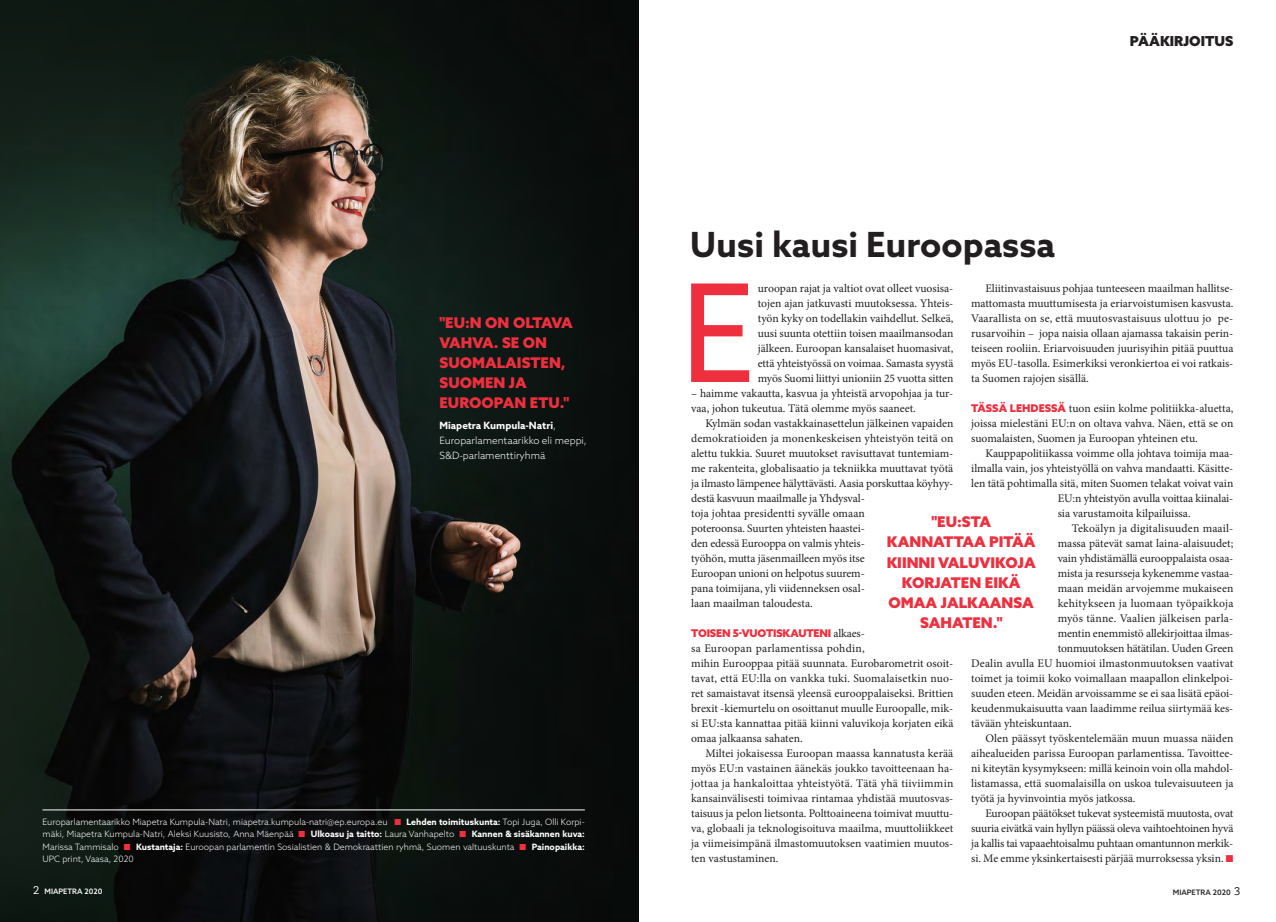
<style>
.page{position:relative;width:1276px;height:922px;background:#fff}
.page>*{position:absolute;margin:0;border:0;box-sizing:border-box;transform-origin:0 0}
.antiikva___anfangi{font:135.88px "Azo Sans";color:#ee2f3e}
.antiikva__sis{font:700 34.62px "Azo Sans";color:#231f20}
.antiikva__sis-2{font:900 14.75px/20.1px "Azo Sans";color:#ee2f3e}
.antiikva__sis-3{font:900 13.75px "Azo Sans";color:#231f20}
.antiikva__sis-4{font:11.62px/15px "Minion Pro";color:#231f20;text-align:justify}
.antiikva___anfangi-2{font:11.62px/15px "Minion Pro";letter-spacing:-.005em;color:#231f20;text-align:justify}
.antiikva__sis-5{font:11.62px "Minion Pro";letter-spacing:.02em;color:#231f20}
.antiikva__sis-6{font:900 10.62px "Azo Sans";letter-spacing:-.015em;color:#ee2f3e}
.antiikva__sis-7{font:300 10px/15px "Azo Sans";color:#fff}
.antiikva__sis-8{font:700 10px "Azo Sans";color:#fff}
.Otsikko__Minion{font:300 8.75px/12.5px "Azo Sans";color:#fff;text-align:justify}
.Otsikko{font:500 7.5px "Azo Sans";color:#231f20}
.Otsikko-2{font:500 7.5px "Azo Sans";color:#fff}
.s1{font-weight:300}
.s2{color:#ee2f3e}
.s3{font-weight:700}
.s4{font-family:"Caecilia LT Std";font-weight:400;font-size:11.25px}
.s5{font-family:"Minion Pro";font-weight:400;font-size:11.62px;color:#231f20}
.s6{font-family:"Azo Sans";font-weight:900;font-size:10.62px;color:#ee2f3e}
</style>
<div class="page">
<img style="left:0;top:0;width:638px;height:921px">
<hr style="left:43px;top:809px;width:542px;height:1px;background:#fff">
<p class="antiikva__sis-2" style="left:439px;top:312px;width:135px">"EU:N ON OLTAVA<br>VAHVA. SE ON<br>SUOMALAISTEN,<br>SUOMEN JA<br>EUROOPAN ETU."</p>
<p class="antiikva__sis-8" style="left:439px;top:418px;width:118px">Miapetra Kumpula-Natri<span class="s1">,</span></p>
<p class="antiikva__sis-7" style="left:439px;top:432px;width:149px">Europarlamentaarikko eli meppi,<br>S&amp;D-parlamenttiryhmä</p>
<p class="Otsikko__Minion" style="left:43px;top:815px;width:544px">Europarlamentaarikko Miapetra Kumpula-Natri, miapetra.kumpula-natri@ep.europa.eu <span class="s2">■</span> <span class="s3">Lehden toimituskunta:</span> Topi Juga, Olli Korpi&shy;mäki, Miapetra Kumpula-Natri, Aleksi Kuusisto, Anna Mäenpää <span class="s2">■</span> <span class="s3">Ulkoasu ja taitto:</span> Laura Vanhapelto <span class="s2">■</span> <span class="s3">Kannen &amp; sisäkannen kuva:<br></span>Marissa Tammisalo <span class="s2">■</span> <span class="s3">Kustantaja:</span> Euroopan parlamentin Sosialistien &amp; Demokraattien ryhmä, Suomen valtuuskunta <span class="s2">■</span> <span class="s3">Painopaikka:<br></span>UPC print, Vaasa, 2020</p>
<p class="Otsikko-2" style="left:33px;top:885px;width:71px"><span class="s4">2</span> MIAPETRA 2020</p>
<p class="antiikva__sis" style="left:690px;top:222px;width:366px">Uusi kausi Euroopassa</p>
<p class="antiikva__sis-3" style="left:1129px;top:32px;width:105px">PÄÄKIRJOITUS</p>
<p class="antiikva___anfangi" style="left:680px;top:244px;width:76px">E</p>
<p class="antiikva___anfangi-2" style="left:758px;top:281px;width:197px">uroopan rajat ja valtiot ovat olleet vuosisa&shy;tojen ajan jatkuvasti muutoksessa. Yhteis&shy;työn kyky on todellakin vaihdellut. Selkeä, uusi suunta otettiin toisen maailmansodan jälkeen. Euroopan kansalaiset huomasivat, että yhteistyössä on voimaa. Samasta syystä myös Suomi liittyi unioniin 25 vuotta sitten</p>
<p class="antiikva___anfangi-2" style="left:691px;top:385px;width:264px">– haimme vakautta, kasvua ja yhteistä arvopohjaa ja tur&shy;vaa, johon tukeutua. Tätä olemme myös saaneet.</p>
<p class="antiikva__sis-4" style="left:691px;top:415px;width:264px;text-align:left;text-indent:14px">Kylmän sodan vastakkainasettelun jälkeinen vapaiden demokratioiden ja monenkeskeisen yhteistyön teitä on alettu tukkia. Suuret muutokset ravisuttavat tuntemiam&shy;me rakenteita, globalisaatio ja tekniikka muuttavat työtä ja ilmasto lämpenee hälyttävästi. Aasia porskuttaa köyhyy&shy;destä kasvuun maailmalle ja Yhdysval-<br>toja johtaa presidentti syvälle omaan<br>poteroonsa. Suurten yhteisten haastei-<br>den edessä Eurooppa on valmis yhteis-<br>työhön, mutta jäsenmailleen myös itse<br>Euroopan unioni on helpotus suurem-<br>pana toimijana, yli viidenneksen osal-<br>laan maailman taloudesta.</p>
<p class="antiikva__sis-6" style="left:691px;top:626px;width:175px">TOISEN 5-VUOTISKAUTENI <span class="s5">alkaes-</span></p>
<p class="antiikva__sis-4" style="left:691px;top:641px;width:264px;text-align:left">sa Euroopan parlamentissa pohdin,<br>mihin Eurooppaa pitää suunnata. Eurobarometrit osoit&shy;tavat, että EU:lla on vankka tuki. Suomalaisetkin nuo&shy;ret samaistavat itsensä yleensä eurooppalaiseksi. Brittien brexit -kiemurtelu on osoittanut muulle Euroopalle, mik&shy;si EU:sta kannattaa pitää kiinni valuvikoja korjaten eikä omaa jalkaansa sahaten.</p>
<p class="antiikva__sis-4" style="left:691px;top:745px;width:264px;text-indent:14px">Miltei jokaisessa Euroopan maassa kannatusta kerää myös EU:n vastainen äänekäs joukko tavoitteenaan ha&shy;jottaa ja hankaloittaa yhteistyötä. Tätä yhä tiiviimmin kansainvälisesti toimivaa rintamaa yhdistää muutosvas&shy;taisuus ja pelon lietsonta. Polttoaineena toimivat muuttu&shy;va, globaali ja teknologisoituva maailma, muuttoliikkeet ja viimeisimpänä ilmastomuutoksen vaatimien muutos&shy;ten vastustaminen.</p>
<p class="antiikva__sis-4" style="left:971px;top:280px;width:264px;text-indent:14px">Eliitinvastaisuus pohjaa tunteeseen maailman hallitse&shy;mattomasta muuttumisesta ja eriarvoistumisen kasvusta.<br>Vaarallista on se, että muutosvastaisuus ulottuu jo pe&shy;rusarvoihin – jopa naisia ollaan ajamassa takaisin perin&shy;teiseen rooliin. Eriarvoisuuden juurisyihin pitää puuttua myös EU-tasolla. Esimerkiksi veronkiertoa ei voi ratkais&shy;ta Suomen rajojen sisällä.</p>
<p class="antiikva__sis-4" style="left:971px;top:401px;width:264px"><span class="s6">TÄSSÄ LEHDESSÄ</span> tuon esiin kolme politiikka-aluetta, joissa mielestäni EU:n on oltava vahva. Näen, että se on suomalaisten, Suomen ja Euroopan yhteinen etu.</p>
<p class="antiikva__sis-4" style="left:985px;top:445px;width:250px">Kauppapolitiikassa voimme olla johtava toimija maa-</p>
<p class="antiikva__sis-4" style="left:971px;top:460px;width:264px">ilmalla vain, jos yhteistyöllä on vahva mandaatti. Käsitte-</p>
<p class="antiikva__sis-4" style="left:971px;top:475px;width:264px">len tätä pohtimalla sitä, miten Suomen telakat voivat vain</p>
<p class="antiikva__sis-4" style="left:1057px;top:490px;width:177px">EU:n yhteistyön avulla voittaa kiinalai-</p>
<p class="antiikva__sis-4" style="left:1057px;top:505px;width:134px">sia varustamoita kilpailuissa.</p>
<p class="antiikva__sis-4" style="left:1072px;top:520px;width:163px">Tekoälyn ja digitalisuuden maail-</p>
<p class="antiikva__sis-4" style="left:1057px;top:535px;width:177px">massa pätevät samat laina-alaisuudet;</p>
<p class="antiikva__sis-4" style="left:1057px;top:550px;width:177px">vain yhdistämällä eurooppalaista osaa-</p>
<p class="antiikva__sis-4" style="left:1057px;top:565px;width:177px">mista ja resursseja kykenemme vastaa-</p>
<p class="antiikva__sis-4" style="left:1057px;top:580px;width:177px">maan meidän arvojemme mukaiseen</p>
<p class="antiikva__sis-5" style="left:1057px;top:595px;width:177px">kehitykseen ja luomaan työpaikkoja</p>
<p class="antiikva__sis-5" style="left:1057px;top:610px;width:177px">myös tänne. Vaalien jälkeisen parla-</p>
<p class="antiikva__sis-4" style="left:1057px;top:625px;width:177px">mentin enemmistö allekirjoittaa ilmas-</p>
<p class="antiikva__sis-4" style="left:1057px;top:640px;width:177px">tonmuutoksen hätätilan. Uuden Green</p>
<p class="antiikva__sis-4" style="left:971px;top:655px;width:264px">Dealin avulla EU huomioi ilmastonmuutoksen vaativat</p>
<p class="antiikva__sis-4" style="left:971px;top:670px;width:264px">toimet ja toimii koko voimallaan maapallon elinkelpoi-</p>
<p class="antiikva__sis-4" style="left:971px;top:685px;width:264px">suuden eteen. Meidän arvoissamme se ei saa lisätä epäoi-</p>
<p class="antiikva__sis-4" style="left:971px;top:700px;width:264px">keudenmukaisuutta vaan laadimme reilua siirtymää kes-</p>
<p class="antiikva__sis-4" style="left:971px;top:715px;width:102px">tävään yhteiskuntaan.</p>
<p class="antiikva__sis-4" style="left:971px;top:730px;width:264px;text-indent:14px">Olen päässyt työskentelemään muun muassa näiden aihealueiden parissa Euroopan parlamentissa. Tavoittee&shy;ni kiteytän kysymykseen: millä keinoin voin olla mahdol&shy;listamassa, että suomalaisilla on uskoa tulevaisuuteen ja työtä ja hyvinvointia myös jatkossa.</p>
<p class="antiikva__sis-4" style="left:971px;top:805px;width:264px;text-indent:14px">Euroopan päätökset tukevat systeemistä muutosta, ovat suuria eivätkä vain hyllyn päässä oleva vaihtoehtoinen hyvä ja kallis tai vapaaehtoisalmu puhtaan omantunnon merkik&shy;si. Me emme yksinkertaisesti pärjää murroksessa yksin. <span class="s2">■</span></p>
<p class="antiikva__sis-2" style="left:886px;top:511px;width:151px;text-align:center">"EU:STA<br>KANNATTAA PITÄÄ<br>KIINNI VALUVIKOJA<br>KORJATEN EIKÄ<br>OMAA JALKAANSA<br>SAHATEN."</p>
<p class="Otsikko" style="left:1172px;top:887px;width:69px">MIAPETRA 2020 <span class="s4">3</span></p>
</div>
